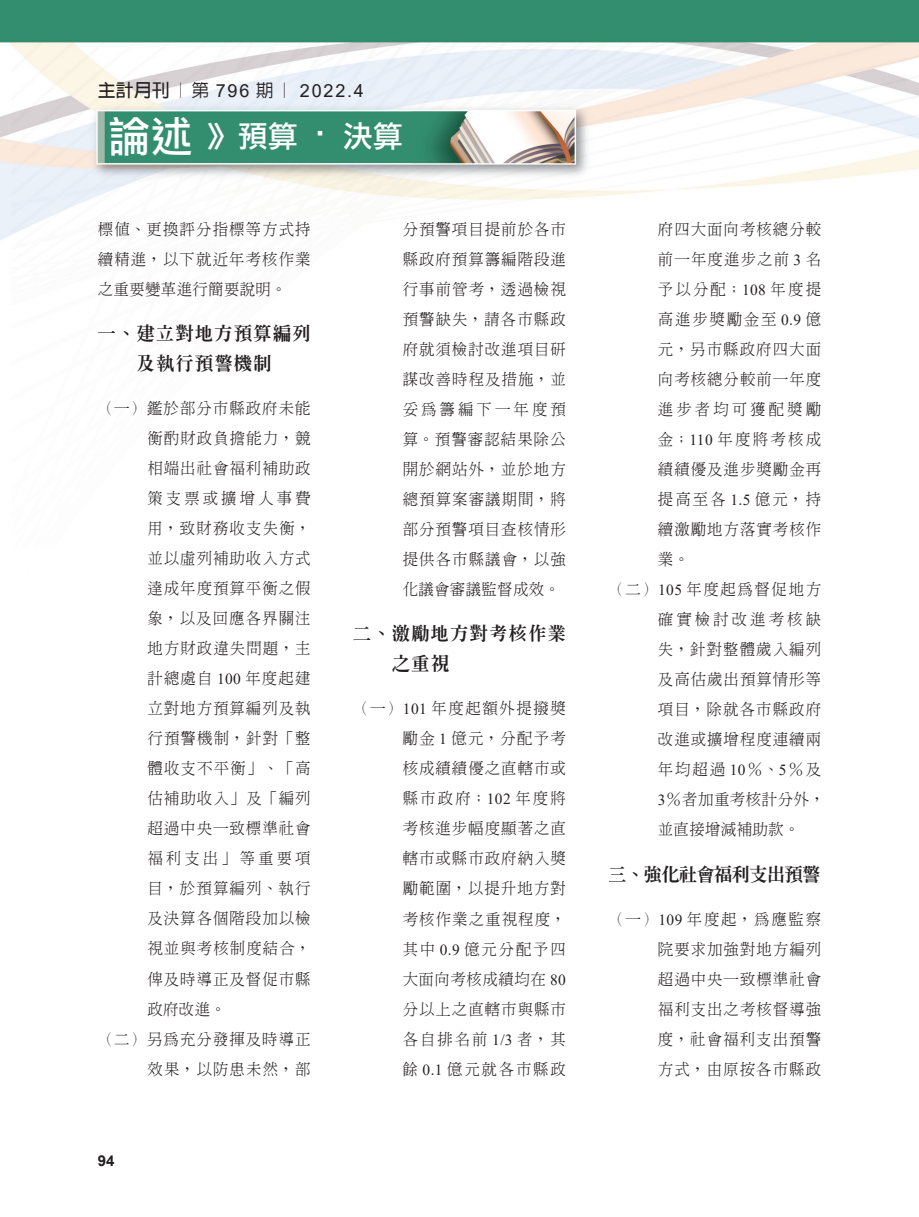
<style>
.page{position:relative;width:919px;height:1217px;background:#fff}
.page>*{position:absolute;margin:0;border:0;box-sizing:border-box;transform-origin:0 0}
.t1{font:30px "DF Li Hei Md WIN BF";color:#fff}
.t2{font:800 18px/30px "Inn Ming";letter-spacing:.08em;color:#231f20;text-align:center}
.t3{font:18px "Arial";letter-spacing:.1em;color:#231f20}
.t4{font:800 18px "Inn Ming";letter-spacing:-.02em;color:#231f20}
.t5{font:300 15.3px/30px "Inn Ming";letter-spacing:.075em;color:#231f20;text-align:justify}
.t6{font:300 15.3px "Inn Ming";letter-spacing:.2em;color:#231f20}
.t7{font:300 15.3px "Inn Ming";letter-spacing:.105em;color:#231f20}
.t8{font:300 15.3px "Inn Ming";letter-spacing:.12em;color:#231f20}
.t9{font:300 15.3px "Inn Ming";letter-spacing:.035em;color:#231f20}
.t10{font:300 15.3px "Inn Ming";letter-spacing:.025em;color:#231f20}
.t11{font:700 15px "Arial";color:#231f20}
.s1{font-family:"Lin Gothic";font-weight:700}
.s2{font-family:"Lin Gothic";font-weight:500}
.s3{font-size:42px}
.s4{font-family:"Times New Roman";font-weight:400}
</style>
<div class="page">
<img style="left:0;top:0;width:918px;height:240px">
<p class="t3" style="left:98px;top:78px;width:267px"><span class="s1">主計月刊</span><span class="s2">︱第</span> 796 <span class="s2">期︱</span> 2022.4</p>
<h1 class="t1" style="left:109px;top:121px;width:296px"><span class="s3">論述</span> 》預算 ‧ 決算</h1>
<p class="t5" style="left:98px;top:214px;width:214px">標值、更換評分指標等方式持續精進，以下就近年考核作業之重要變革進行簡要說明。</p>
<p class="t2" style="left:98px;top:318px;width:214px">一、建立對地方預算編列及執行預警機制</p>
<p class="t5" style="left:98px;top:393px;width:214px">（一）鑑於部分市縣政府未能</p>
<p class="t5" style="left:147px;top:423px;width:165px">衡酌財政負擔能力，競</p>
<p class="t5" style="left:147px;top:453px;width:165px">相端出社會福利補助政</p>
<p class="t6" style="left:147px;top:490px;width:165px">策支票或擴增人事費</p>
<p class="t5" style="left:147px;top:513px;width:165px">用，致財務收支失衡，</p>
<p class="t5" style="left:147px;top:543px;width:165px">並以虛列補助收入方式</p>
<p class="t5" style="left:147px;top:573px;width:165px">達成年度預算平衡之假</p>
<p class="t5" style="left:147px;top:603px;width:165px">象，以及回應各界關注</p>
<p class="t5" style="left:147px;top:633px;width:165px">地方財政違失問題，主</p>
<p class="t5" style="left:147px;top:663px;width:165px">計總處自 <span class="s4">100</span> 年度起建</p>
<p class="t5" style="left:147px;top:693px;width:165px">立對地方預算編列及執</p>
<p class="t5" style="left:147px;top:723px;width:165px">行預警機制，針對「整</p>
<p class="t5" style="left:147px;top:753px;width:165px">體收支不平衡」、「高</p>
<p class="t5" style="left:147px;top:783px;width:165px">估補助收入」及「編列</p>
<p class="t5" style="left:147px;top:813px;width:165px">超過中央一致標準社會</p>
<p class="t6" style="left:147px;top:850px;width:165px">福利支出」等重要項</p>
<p class="t5" style="left:147px;top:873px;width:165px">目，於預算編列、執行</p>
<p class="t5" style="left:147px;top:903px;width:165px">及決算各個階段加以檢</p>
<p class="t5" style="left:147px;top:933px;width:165px">視並與考核制度結合，</p>
<p class="t5" style="left:147px;top:963px;width:165px">俾及時導正及督促市縣</p>
<p class="t5" style="left:147px;top:993px;width:80px">政府改進。</p>
<p class="t5" style="left:98px;top:1023px;width:214px">（二）另為充分發揮及時導正</p>
<p class="t5" style="left:147px;top:1053px;width:165px">效果，以防患未然，部</p>
<p class="t11" style="left:98px;top:1149px;width:18px">94</p>
<p class="t5" style="left:402px;top:214px;width:165px">分預警項目提前於各市縣政府預算籌編階段進行事前管考，透過檢視預警缺失，請各市縣政府就須檢討改進項目研謀改善時程及措施，並妥為籌編下一年度預算。預警審認結果除公開於網站外，並於地方總預算案審議期間，將部分預警項目查核情形提供各市縣議會，以強化議會審議監督成效。</p>
<p class="t2" style="left:392px;top:618px;width:175px;text-align:left;text-indent:-39px">二、激勵地方對考核作業之重視</p>
<p class="t5" style="left:402px;top:693px;width:165px;text-indent:-49px">（一）<span class="s4">101</span> 年度起額外提撥獎勵金 <span class="s4">1</span> 億元，分配予考核成績績優之直轄市或縣市政府；<span class="s4">102</span> 年度將考核進步幅度顯著之直轄市或縣市政府納入獎勵範圍，以提升地方對考核作業之重視程度，其中 <span class="s4">0.9</span> 億元分配予四大面向考核成績均在 <span class="s4">80</span>分以上之直轄市與縣市各自排名前 <span class="s4">1/3</span> 者，其餘 <span class="s4">0.1</span> 億元就各市縣政</p>
<p class="t5" style="left:658px;top:214px;width:165px">府四大面向考核總分較</p>
<p class="t5" style="left:658px;top:244px;width:165px">前一年度進步之前 <span class="s4">3</span> 名</p>
<p class="t5" style="left:658px;top:274px;width:165px">予以分配；<span class="s4">108</span> 年度提</p>
<p class="t8" style="left:658px;top:311px;width:165px">高進步獎勵金至 <span class="s4">0.9</span> 億</p>
<p class="t5" style="left:658px;top:334px;width:165px">元，另市縣政府四大面</p>
<p class="t5" style="left:658px;top:364px;width:165px">向考核總分較前一年度</p>
<p class="t6" style="left:658px;top:401px;width:165px">進步者均可獲配獎勵</p>
<p class="t5" style="left:658px;top:424px;width:165px">金；<span class="s4">110</span> 年度將考核成</p>
<p class="t5" style="left:658px;top:454px;width:165px">績績優及進步獎勵金再</p>
<p class="t5" style="left:658px;top:484px;width:165px">提高至各 <span class="s4">1.5</span> 億元，持</p>
<p class="t5" style="left:658px;top:514px;width:165px">續激勵地方落實考核作</p>
<p class="t5" style="left:658px;top:544px;width:33px">業。</p>
<p class="t7" style="left:608px;top:581px;width:214px">（二）<span class="s4">105</span> 年度起為督促地方</p>
<p class="t6" style="left:657px;top:611px;width:165px">確實檢討改進考核缺</p>
<p class="t5" style="left:657px;top:634px;width:165px">失，針對整體歲入編列</p>
<p class="t5" style="left:657px;top:664px;width:165px">及高估歲出預算情形等</p>
<p class="t5" style="left:657px;top:694px;width:165px">項目，除就各市縣政府</p>
<p class="t5" style="left:657px;top:724px;width:165px">改進或擴增程度連續兩</p>
<p class="t5" style="left:657px;top:754px;width:165px">年均超過 <span class="s4">10</span>％、<span class="s4">5</span>％及</p>
<p class="t9" style="left:657px;top:791px;width:168px"><span class="s4">3</span>％者加重考核計分外，</p>
<p class="t10" style="left:657px;top:821px;width:143px">並直接增減補助款。</p>
<p class="t4" style="left:608px;top:864px;width:214px">三、強化社會福利支出預警</p>
<p class="t5" style="left:658px;top:903px;width:165px;text-indent:-49px">（一）<span class="s4">109</span> 年度起，為應監察院要求加強對地方編列超過中央一致標準社會福利支出之考核督導強度，社會福利支出預警方式，由原按各市縣政</p>
</div>
